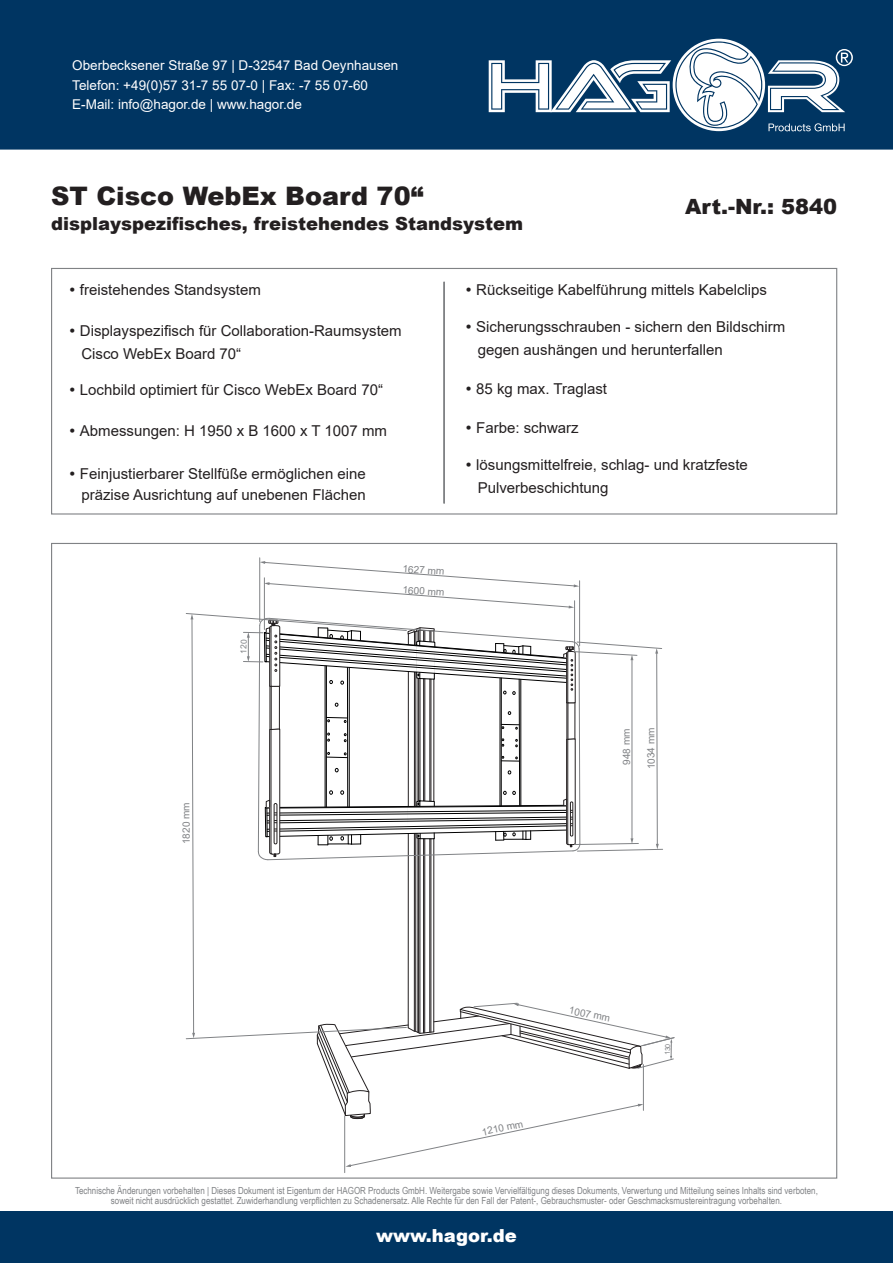
<style>
.page{position:relative;width:893px;height:1263px;background:#fff}
.page>*{position:absolute;margin:0;border:0;box-sizing:border-box;transform-origin:0 0}
.t1{font:900 25.5px "Arial";color:#231f20}
.t2{font:900 21px "Arial";color:#231f20}
.t3{font:900 18px "Arial";color:#231f20}
.t4{font:900 18px "Arial";color:#fff}
.t5{font:15px/22.5px "Arial";color:#231f20}
.t6{font:13.5px/19.5px "Arial";color:#fff}
.t7{font:10.05px/21px "Arial";letter-spacing:-.01em;color:#808285}
.t8{font:9.75px/10.5px "Arial Narrow";color:#808285;text-align:center}
</style>
<div class="page">
<div style="left:0;top:1212px;width:893px;height:51px;background:#003562"></div>
<div style="left:0;top:0;width:893px;height:150px;background:#003562"></div>
<svg style="left:489px;top:39px;width:364px;height:92px"></svg>
<hr style="left:259px;top:558px;width:1px;height:64px;background:#808285">
<hr style="left:344px;top:1116px;width:1px;height:56px;background:#808285">
<hr style="left:443px;top:282px;width:2px;height:221px;background:#808285">
<div style="left:51px;top:268px;width:786px;height:246px;border:1px solid #808285"></div>
<svg style="left:186px;top:561px;width:489px;height:606px"></svg>
<p class="t6" style="left:72px;top:56px;width:328px">Oberbecksener Straße 97 | D-32547 Bad Oeynhausen<br>Telefon: +49(0)57 31-7 55 07-0 | Fax: -7 55 07-60<br>E-Mail: info@hagor.de | www.hagor.de</p>
<h1 class="t1" style="left:51px;top:177px;width:374px">ST Cisco WebEx Board 70“</h1>
<p class="t3" style="left:51px;top:211px;width:474px">displayspezifisches, freistehendes Standsystem</p>
<h2 class="t2" style="left:685px;top:191px;width:154px">Art.-Nr.: 5840</h2>
<p class="t5" style="left:80px;top:278px;width:182px">freistehendes Standsystem</p>
<p class="t5" style="left:80px;top:320px;width:323px">Displayspezifisch für Collaboration-Raumsystem<br>Cisco WebEx Board 70“</p>
<p class="t5" style="left:80px;top:378px;width:305px">Lochbild optimiert für Cisco WebEx Board 70“</p>
<p class="t5" style="left:80px;top:420px;width:309px">Abmessungen: H 1950 x B 1600 x T 1007 mm</p>
<p class="t5" style="left:80px;top:463px;width:287px;line-height:21px">Feinjustierbarer Stellfüße ermöglichen eine präzise Ausrichtung auf unebenen Flächen</p>
<p class="t7" style="left:403px;top:558px;width:45px;rotate:4deg">1627 mm<br>1600 mm</p>
<p class="t5" style="left:476px;top:278px;width:292px">Rückseitige Kabelführung mittels Kabelclips</p>
<p class="t5" style="left:476px;top:316px;width:311px">Sicherungsschrauben - sichern den Bildschirm gegen aushängen und herunterfallen</p>
<p class="t5" style="left:476px;top:377px;width:132px">85 kg max. Traglast</p>
<p class="t5" style="left:476px;top:416px;width:104px">Farbe: schwarz</p>
<p class="t5" style="left:476px;top:454px;width:273px">lösungsmittelfreie, schlag- und kratzfeste<br>Pulverbeschichtung</p>
<p class="t7" style="left:176px;top:844px;width:44px;rotate:-90deg">1820 mm</p>
<p class="t7" style="left:616px;top:765px;width:38px;rotate:-90deg">948 mm</p>
<p class="t7" style="left:640px;top:769px;width:44px;rotate:-90deg">1034 mm</p>
<p class="t7" style="left:480px;top:1122px;width:43px;rotate:-12deg">1210 mm</p>
<p class="t7" style="left:571px;top:1000px;width:43px;rotate:11deg">1007 mm</p>
<p class="t8" style="left:75px;top:1184px;width:744px">Technische Änderungen vorbehalten | Dieses Dokument ist Eigentum der HAGOR Products GmbH. Weitergabe sowie Vervielfältigung dieses Dokuments, Verwertung und Mitteilung seines Inhalts sind verboten, soweit nicht ausdrücklich gestattet. Zuwiderhandlung verpflichten zu Schadenersatz. Alle Rechte für den Fall der Patent-, Gebrauchsmuster- oder Geschmacksmustereintragung vorbehalten.</p>
<p class="t4" style="left:376px;top:1222px;width:142px">www.hagor.de</p>
</div>
